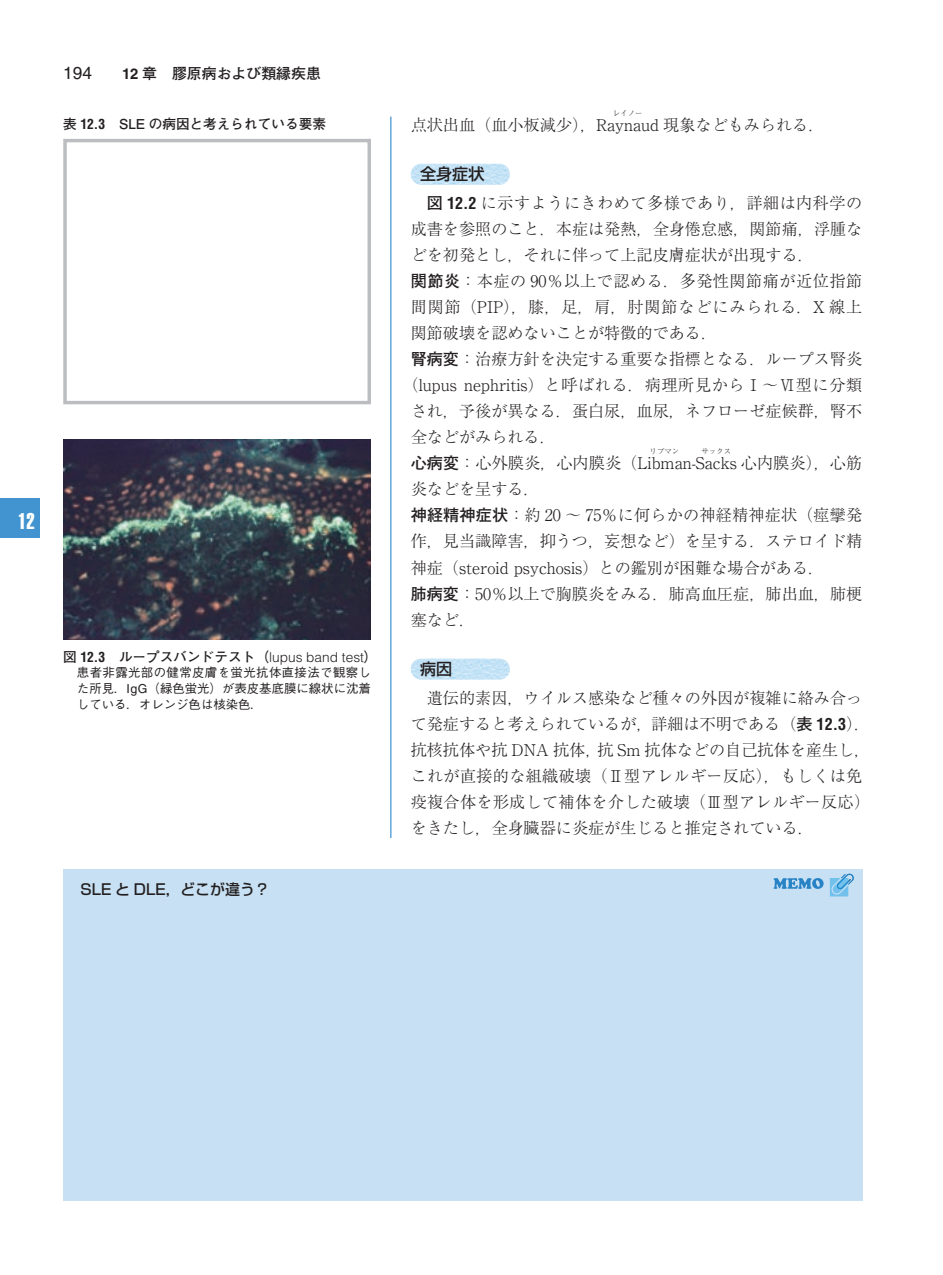
<style>
.page{position:relative;width:943px;height:1275px;background:#fff}
.page>*{position:absolute;margin:0;border:0;box-sizing:border-box;transform-origin:0 0}
.t1{font:22.4px "Helvetica Extra Compressed";color:#fff}
.t2{font:300 16.1px/26.1px "Ryumin Pr 6";color:#231f20}
.t3{font:300 16.1px "Ryumin Pr 6";letter-spacing:.03em;color:#231f20}
.t4{font:300 16.1px "Ryumin Pr 6";letter-spacing:.04em;color:#231f20}
.t5{font:300 16.1px "Ryumin Pr 6";letter-spacing:.055em;color:#231f20}
.t6{font:500 16.1px "Shin Go Pr 6";color:#231f20}
.t7{font:700 14.88px "Futo Go B101 Pr 6";color:#231f20}
.t8{font:500 14.88px "Shin Go Pr 6";color:#231f20}
.t9{font:700 13.65px "Futo Go B101 Pr 6";color:#231f20}
.t10{font:500 12.42px/16.1px "Gothic BBB Pr 6";color:#231f20;text-align:justify}
.t11{font:300 7.52px "Ryumin Pr 6";color:#231f20}
.s1{font-family:"Helvetica";font-weight:400;font-size:17.32px}
.s2{font-family:"Helvetica"}
.s3{font-family:"Helvetica";font-stretch:condensed}
.s4{font-family:"Helvetica";font-weight:300}
.s5{font-family:"Helvetica";font-weight:400}
.s6{font-family:"Futo Go B101 Pr 6";font-weight:700}
.s7{font-family:"Helvetica";font-weight:700;font-stretch:condensed}
</style>
<div class="page">
<hr style="left:390px;top:117px;width:1px;height:1083px;background:#4194d0">
<div style="left:0;top:499px;width:40px;height:39px;background:#4194d0"></div>
<img style="left:410px;top:164px;width:100px;height:21px">
<img style="left:410px;top:659px;width:100px;height:21px">
<img style="left:63px;top:439px;width:308px;height:201px">
<div style="left:63px;top:838px;width:799px;height:362px;background:#fff"></div>
<div style="left:63px;top:869px;width:799px;height:331px;background:#c7e0f3"></div>
<svg style="left:773px;top:878px;width:50px;height:11px"></svg>
<svg style="left:829px;top:873px;width:24px;height:23px"></svg>
<div style="left:63px;top:139px;width:308px;height:265px;background:#fff;border:3px solid #bcbdc0"></div>
<p class="t7" style="left:63px;top:62px;width:259px"><span class="s1">194</span>　　<span class="s2">12</span> 章　膠原病および類縁疾患</p>
<p class="t9" style="left:63px;top:113px;width:264px">表 <span class="s3">12.3</span>　SLE の病因と考えられている要素</p>
<h1 class="t1" style="left:18px;top:507px;width:18px">12</h1>
<p class="t9" style="left:63px;top:646px;width:316px">図 <span class="s3">12.3</span>　ループスバンドテスト（<span class="s4">lupus band test</span>）</p>
<p class="t10" style="left:77px;top:663px;width:295px">患者非露光部の健常皮膚を蛍光抗体直接法で観察した所見．<span class="s5">IgG</span>（緑色蛍光）が表皮基底膜に線状に沈着している．オレンジ色は核染色．</p>
<p class="t8" style="left:81px;top:877px;width:191px">SLE と DLE，どこが違う？</p>
<p class="t11" style="left:613px;top:107px;width:31px">レイノー</p>
<p class="t2" style="left:410px;top:111px;width:415px">点状出血（血小板減少），Raynaud 現象などもみられる．</p>
<p class="t6" style="left:420px;top:161px;width:66px">全身症状</p>
<p class="t3" style="left:427px;top:190px;width:437px"><span class="s6">図</span> <span class="s7">12.2</span> に示すようにきわめて多様であり，詳細は内科学の</p>
<p class="t2" style="left:411px;top:215px;width:453px">成書を参照のこと．本症は発熱，全身倦怠感，関節痛，浮腫な</p>
<p class="t2" style="left:411px;top:241px;width:405px">どを初発とし，それに伴って上記皮膚症状が出現する．</p>
<p class="t3" style="left:411px;top:268px;width:453px"><span class="s6">関節炎</span>：本症の 90％以上で認める．多発性関節痛が近位指節</p>
<p class="t5" style="left:411px;top:294px;width:453px">間関節（PIP），膝，足，肩，肘関節などにみられる．X 線上</p>
<p class="t2" style="left:411px;top:319px;width:308px">関節破壊を認めないことが特徴的である．</p>
<p class="t2" style="left:411px;top:345px;width:453px"><span class="s6">腎病変</span>：治療方針を決定する重要な指標となる．ループス腎炎</p>
<p class="t4" style="left:402px;top:372px;width:461px">（lupus nephritis）と呼ばれる．病理所見からⅠ〜Ⅵ型に分類</p>
<p class="t2" style="left:411px;top:397px;width:453px">され，予後が異なる．蛋白尿，血尿，ネフローゼ症候群，腎不</p>
<p class="t2" style="left:411px;top:423px;width:147px">全などがみられる．</p>
<p class="t2" style="left:411px;top:449px;width:453px"><span class="s6">心病変</span>：心外膜炎，心内膜炎（Libman-Sacks 心内膜炎），心筋</p>
<p class="t11" style="left:649px;top:446px;width:31px">リブマン</p>
<p class="t11" style="left:701px;top:446px;width:31px">サックス</p>
<p class="t2" style="left:410px;top:475px;width:453px">炎などを呈する．<br><span class="s6">神経精神症状</span>：約 20 〜 75％に何らかの神経精神症状（痙攣発作，見当識障害，抑うつ，妄想など）を呈する．ステロイド精神症（steroid psychosis）との鑑別が困難な場合がある．<br><span class="s6">肺病変</span>：50％以上で胸膜炎をみる．肺高血圧症，肺出血，肺梗塞など．</p>
<p class="t6" style="left:420px;top:656px;width:34px">病因</p>
<p class="t2" style="left:410px;top:684px;width:461px;text-indent:16px">遺伝的素因，ウイルス感染など種々の外因が複雑に絡み合って発症すると考えられているが，詳細は不明である（<span class="s6">表</span> <span class="s7">12.3</span>）．抗核抗体や抗 DNA 抗体，抗 Sm 抗体などの自己抗体を産生し，これが直接的な組織破壊（Ⅱ型アレルギー反応），もしくは免疫複合体を形成して補体を介した破壊（Ⅲ型アレルギー反応）をきたし，全身臓器に炎症が生じると推定されている．</p>
</div>
